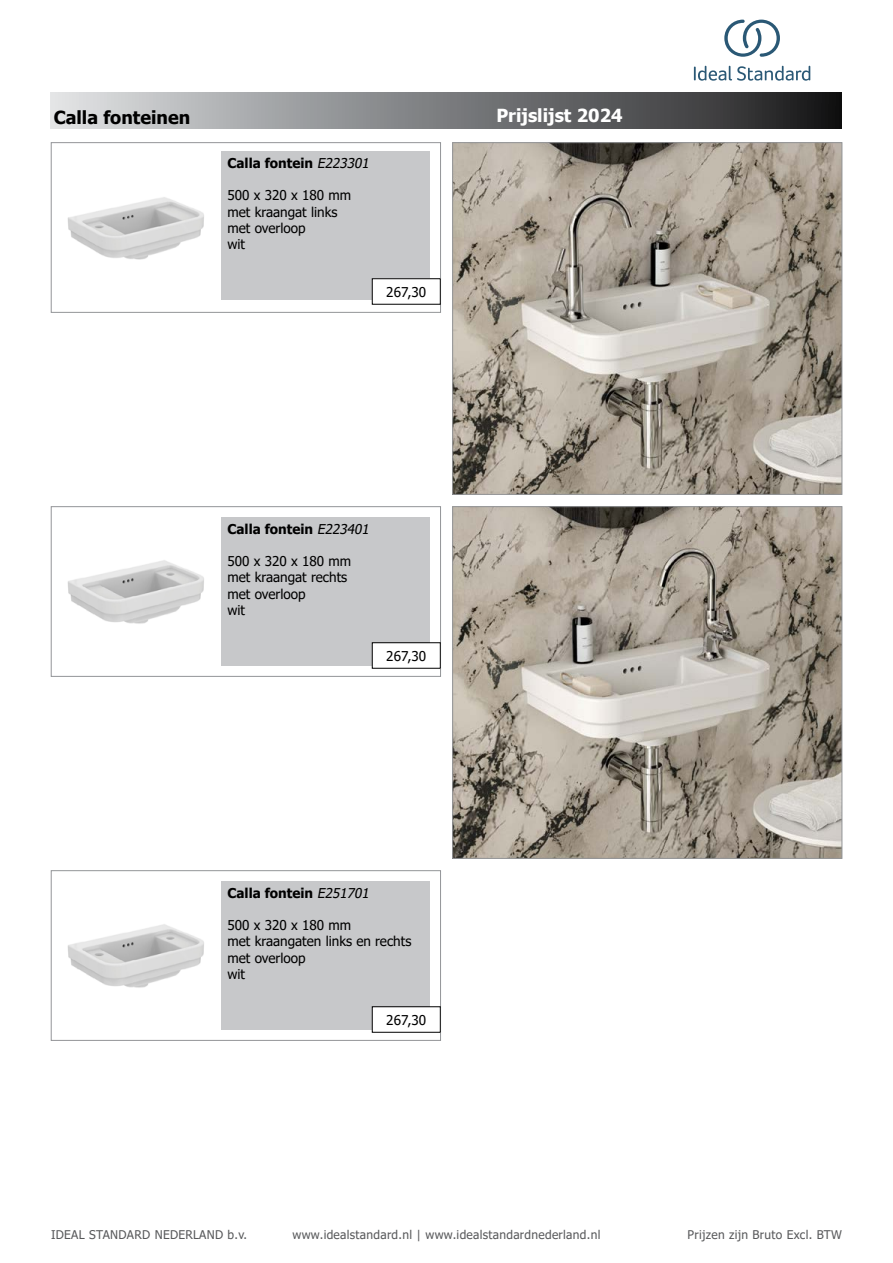
<style>
.page{position:relative;width:893px;height:1263px;background:#fff}
.page>*{position:absolute;margin:0;border:0;box-sizing:border-box;transform-origin:0 0}
.t1{font:700 18px "Tahoma";color:#fff}
.t2{font:700 18px "Tahoma";color:#000}
.t3{font:13.5px/16.2px "Tahoma";color:#000}
.t4{font:700 13.5px "Tahoma";color:#000}
.t5{font:12px "Tahoma";letter-spacing:.025em;color:#58595b}
.s1{font-weight:400;font-style:italic}
</style>
<div class="page">
<div style="left:51px;top:92px;width:791px;height:37px;background:linear-gradient(to right,#dee1e3,#1a1a1b)"></div>
<div style="left:51px;top:142px;width:390px;height:171px;border:1px solid #939598"></div>
<img style="left:67px;top:197px;width:137px;height:63px">
<div style="left:221px;top:151px;width:209px;height:149px;background:#c7c8ca"></div>
<div style="left:51px;top:506px;width:390px;height:170px;border:1px solid #939598"></div>
<img style="left:67px;top:560px;width:137px;height:64px">
<div style="left:221px;top:517px;width:209px;height:149px;background:#c7c8ca"></div>
<div style="left:51px;top:870px;width:390px;height:170px;border:1px solid #939598"></div>
<img style="left:67px;top:924px;width:137px;height:64px">
<div style="left:221px;top:881px;width:209px;height:149px;background:#c7c8ca"></div>
<img style="left:454px;top:144px;width:386px;height:349px">
<div style="left:452px;top:142px;width:390px;height:353px;border:1px solid #939598"></div>
<img style="left:454px;top:508px;width:386px;height:348px">
<div style="left:452px;top:506px;width:390px;height:352px;border:1px solid #939598"></div>
<div style="left:372px;top:279px;width:68px;height:25px;background:#fff"></div>
<div style="left:372px;top:1007px;width:68px;height:25px;background:#fff"></div>
<div style="left:372px;top:1006px;width:68px;height:26px;border:1px solid #000"></div>
<div style="left:372px;top:643px;width:68px;height:25px;background:#fff"></div>
<div style="left:372px;top:642px;width:68px;height:26px;border:1px solid #000"></div>
<svg style="left:694px;top:66px;width:116px;height:15px"></svg>
<svg style="left:724px;top:20px;width:56px;height:37px"></svg>
<h1 class="t2" style="left:54px;top:105px;width:138px">Calla fonteinen</h1>
<p class="t4" style="left:227px;top:154px;width:146px">Calla fontein <span class="s1">E223301</span></p>
<p class="t3" style="left:227px;top:188px;width:125px">500 x 320 x 180 mm met kraangat links met overloop<br>wit</p>
<p class="t3" style="left:386px;top:284px;width:41px">267,30</p>
<h1 class="t1" style="left:496px;top:103px;width:128px">Prijslijst 2024</h1>
<p class="t4" style="left:227px;top:519px;width:146px">Calla fontein <span class="s1">E223401</span></p>
<p class="t3" style="left:227px;top:554px;width:125px">500 x 320 x 180 mm met kraangat rechts met overloop<br>wit</p>
<p class="t3" style="left:386px;top:648px;width:41px">267,30</p>
<p class="t4" style="left:227px;top:883px;width:146px">Calla fontein <span class="s1">E251701</span></p>
<p class="t3" style="left:227px;top:918px;width:185px">500 x 320 x 180 mm<br>met kraangaten links en rechts met overloop<br>wit</p>
<p class="t3" style="left:386px;top:1012px;width:41px">267,30</p>
<p class="t5" style="left:51px;top:1227px;width:198px">IDEAL STANDARD NEDERLAND b.v.</p>
<p class="t5" style="left:292px;top:1227px;width:309px">www.idealstandard.nl | www.idealstandardnederland.nl</p>
<p class="t5" style="left:688px;top:1227px;width:156px">Prijzen zijn Bruto Excl. BTW</p>
</div>
